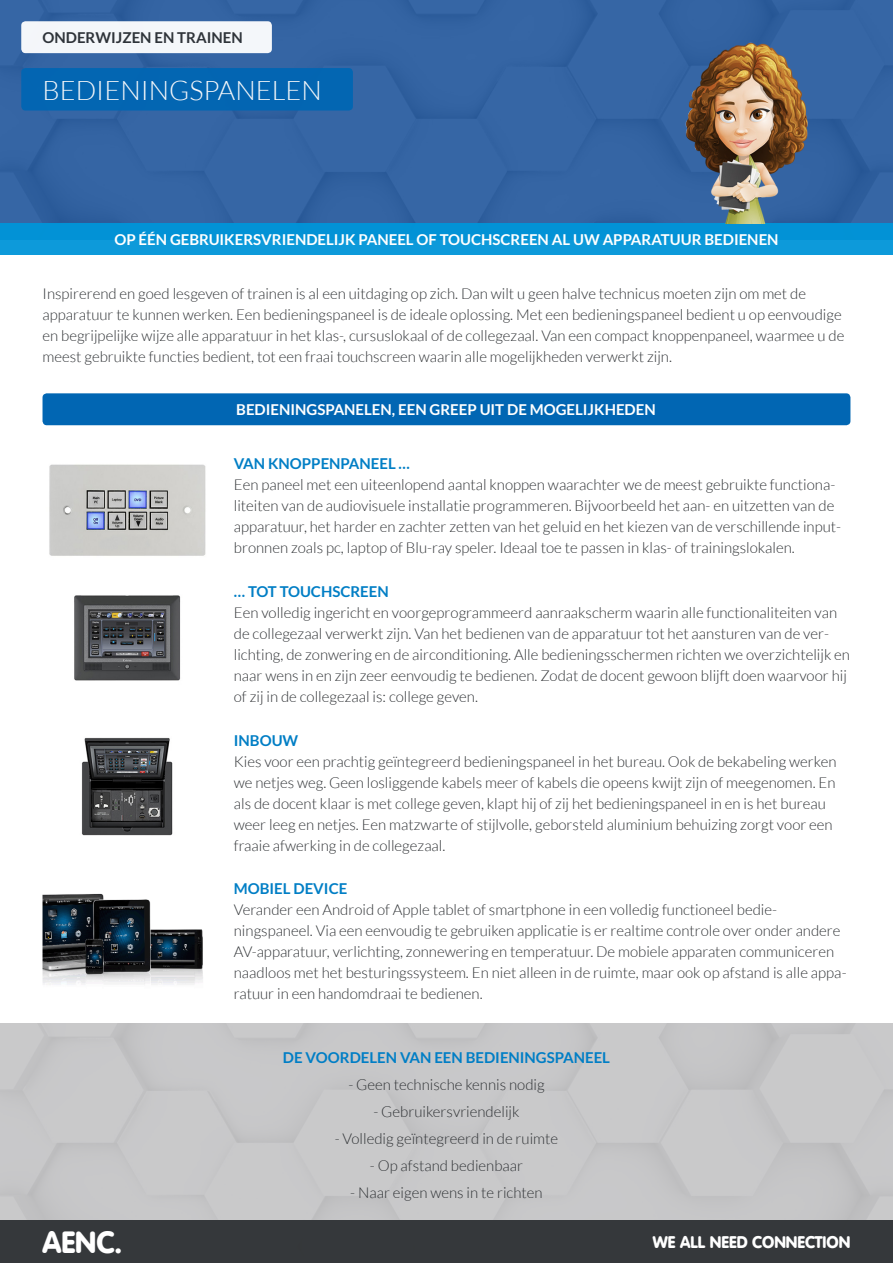
<style>
.page{position:relative;width:893px;height:1263px;background:#fff}
.page>*{position:absolute;margin:0;border:0;box-sizing:border-box;transform-origin:0 0}
.t1{font:900 30px "VAG Rounded LT";color:#fff}
.t2{font:300 27px "Lato";color:#fff}
.t3{font:900 16.5px "VAG Rounded LT";color:#fff}
.t4{font:300 15px/21px "Lato";color:#2e3134}
.t5{font:700 15px "Lato";color:#fff}
.t6{font:700 15px "Lato";color:#007ec5}
.t7{font:700 15px "Lato";color:#2e3134}
</style>
<div class="page">
<div style="left:0;top:0;width:893px;height:223px;background:#3565a4"></div>
<div style="left:0;top:223px;width:893px;height:32px;background:#0095d9"></div>
<div style="left:0;top:1220px;width:893px;height:43px;background:#35383b"></div>
<div style="left:21px;top:68px;width:332px;height:43px;background:#0166b3;border-radius:4px"></div>
<div style="left:21px;top:21px;width:251px;height:32px;background:#f4f7fa;border-radius:4px"></div>
<div style="left:43px;top:393px;width:807px;height:32px;background:#0166b3;border-radius:4px"></div>
<img style="left:49px;top:464px;width:157px;height:92px">
<img style="left:74px;top:595px;width:107px;height:86px">
<img style="left:81px;top:737px;width:92px;height:99px">
<img style="left:43px;top:893px;width:160px;height:92px">
<img style="left:670px;top:43px;width:180px;height:180px">
<p class="t7" style="left:43px;top:29px;width:202px">ONDERWIJZEN EN TRAINEN</p>
<h2 class="t2" style="left:43px;top:76px;width:281px">BEDIENINGSPANELEN</h2>
<p class="t5" style="left:114px;top:231px;width:666px">OP ÉÉN GEBRUIKERSVRIENDELIJK PANEEL OF TOUCHSCREEN AL UW APPARATUUR BEDIENEN</p>
<p class="t4" style="left:43px;top:283px;width:803px">Inspirerend en goed lesgeven of trainen is al een uitdaging op zich. Dan wilt u geen halve technicus moeten zijn om met de apparatuur te kunnen werken. Een bedieningspaneel is de ideale oplossing. Met een bedieningspaneel bedient u op eenvoudige en begrijpelijke wijze alle apparatuur in het klas-, cursuslokaal of de collegezaal. Van een compact knoppenpaneel, waarmee u de meest gebruikte functies bedient, tot een fraai touchscreen waarin alle mogelijkheden verwerkt zijn.</p>
<p class="t5" style="left:236px;top:401px;width:421px">BEDIENINGSPANELEN, EEN GREEP UIT DE MOGELIJKHEDEN</p>
<p class="t6" style="left:234px;top:455px;width:178px">VAN KNOPPENPANEEL …</p>
<p class="t4" style="left:234px;top:474px;width:609px">Een paneel met een uiteenlopend aantal knoppen waarachter we de meest gebruikte functiona&shy;liteiten van de audiovisuele installatie programmeren. Bijvoorbeeld het aan- en uitzetten van de apparatuur, het harder en zachter zetten van het geluid en het kiezen van de verschillende input&shy;bronnen zoals pc, laptop of Blu-ray speler. Ideaal toe te passen in klas- of trainingslokalen.</p>
<p class="t6" style="left:234px;top:583px;width:156px">… TOT TOUCHSCREEN</p>
<p class="t4" style="left:234px;top:602px;width:618px">Een volledig ingericht en voorgeprogrammeerd aanraakscherm waarin alle functionaliteiten van de collegezaal verwerkt zijn. Van het bedienen van de apparatuur tot het aansturen van de ver&shy;lichting, de zonwering en de airconditioning. Alle bedieningsschermen richten we overzichtelijk en naar wens in en zijn zeer eenvoudig te bedienen. Zodat de docent gewoon blijft doen waarvoor hij of zij in de collegezaal is: college geven.</p>
<p class="t6" style="left:234px;top:731px;width:66px">INBOUW</p>
<p class="t4" style="left:234px;top:751px;width:604px">Kies voor een prachtig geïntegreerd bedieningspaneel in het bureau. Ook de bekabeling werken we netjes weg. Geen losliggende kabels meer of kabels die opeens kwijt zijn of meegenomen. En als de docent klaar is met college geven, klapt hij of zij het bedieningspaneel in en is het bureau weer leeg en netjes. Een matzwarte of stijlvolle, geborsteld aluminium behuizing zorgt voor een fraaie afwerking in de collegezaal.</p>
<p class="t6" style="left:234px;top:880px;width:115px">MOBIEL DEVICE</p>
<p class="t4" style="left:234px;top:900px;width:614px">Verander een Android of Apple tablet of smartphone in een volledig functioneel bedie&shy;ningspaneel. Via een eenvoudig te gebruiken applicatie is er realtime controle over onder andere AV-apparatuur, verlichting, zonnewering en temperatuur. De mobiele apparaten communiceren naadloos met het besturingssysteem. En niet alleen in de ruimte, maar ook op afstand is alle appa&shy;ratuur in een handomdraai te bedienen.</p>
<p class="t6" style="left:283px;top:1049px;width:329px">DE VOORDELEN VAN EEN BEDIENINGSPANEEL</p>
<p class="t4" style="left:348px;top:1074px;width:198px">- Geen technische kennis nodig</p>
<p class="t4" style="left:373px;top:1101px;width:148px">- Gebruikersvriendelijk</p>
<p class="t4" style="left:335px;top:1128px;width:225px">- Volledig geïntegreerd in de ruimte</p>
<p class="t4" style="left:370px;top:1155px;width:155px">- Op afstand bedienbaar</p>
<p class="t4" style="left:350px;top:1182px;width:194px">- Naar eigen wens in te richten</p>
<p class="t1" style="left:43px;top:1224px;width:82px">AENC.</p>
<p class="t3" style="left:653px;top:1232px;width:199px">WE ALL NEED CONNECTION</p>
</div>
